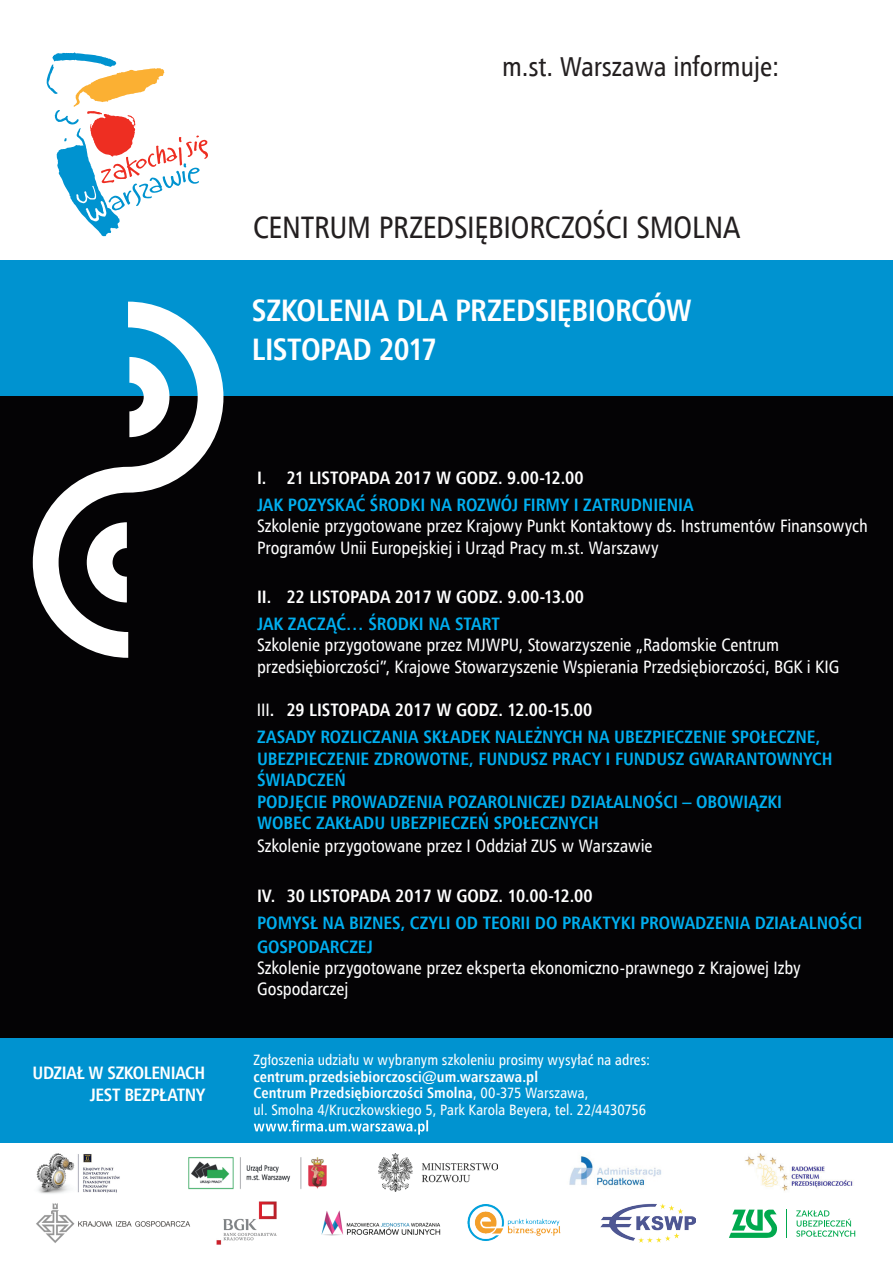
<style>
.page{position:relative;width:893px;height:1263px;background:#fff}
.page>*{position:absolute;margin:0;border:0;box-sizing:border-box;transform-origin:0 0}
.t1{font:700 31.05px/39px "Humnst 777 Cn EU";letter-spacing:-.02em;color:#fff}
.t2{font:31.05px "Humnst 777 Cn EU";letter-spacing:-.01em;color:#231f20}
.t3{font:27.3px "Humnst 777 Cn EU";color:#231f20}
.t4{font:18px/21.6px "Humnst 777 Cn EU";letter-spacing:-.005em;color:#fff}
.t5{font:700 18px/21.6px "Humnst 777 Cn EU";color:#00aeef}
.t6{font:700 18px/21.6px "Humnst 777 Cn EU";letter-spacing:-.015em;color:#fff;text-align:right}
.t7{font:15px/16.5px "Humnst 777 Cn EU";letter-spacing:.005em;color:#fff}
.s1{font-weight:400;color:#fff}
.s2{color:#fff}
.s3{font-weight:700}
</style>
<div class="page">
<div style="left:0;top:260px;width:893px;height:493px;background:#0093d0"></div>
<div style="left:0;top:396px;width:893px;height:742px;background:#040305"></div>
<svg style="left:33px;top:302px;width:190px;height:356px"></svg>
<svg style="left:129px;top:357px;width:40px;height:80px"></svg>
<svg style="left:47px;top:52px;width:161px;height:184px"></svg>
<img style="left:216px;top:1201px;width:61px;height:44px">
<img style="left:601px;top:1204px;width:94px;height:38px">
<img style="left:467px;top:1204px;width:94px;height:37px">
<img style="left:569px;top:1156px;width:92px;height:30px">
<img style="left:378px;top:1154px;width:120px;height:38px">
<img style="left:36px;top:1203px;width:155px;height:40px">
<img style="left:745px;top:1153px;width:108px;height:38px">
<img style="left:36px;top:1153px;width:84px;height:41px">
<img style="left:188px;top:1157px;width:139px;height:33px">
<div style="left:0;top:1038px;width:893px;height:105px;background:#0093d0"></div>
<svg style="left:254px;top:1120px;width:174px;height:15px"></svg>
<svg style="left:796px;top:1210px;width:59px;height:27px"></svg>
<svg style="left:729px;top:1209px;width:48px;height:29px"></svg>
<svg style="left:786px;top:1209px;width:1px;height:29px"></svg>
<img style="left:321px;top:1210px;width:120px;height:26px">
<h2 class="t3" style="left:502px;top:49px;width:279px">m.st. Warszawa informuje:</h2>
<p class="t6" style="left:33px;top:1062px;width:174px">UDZIAŁ W SZKOLENIACH<br>JEST BEZPŁATNY</p>
<h1 class="t2" style="left:253px;top:208px;width:489px">CENTRUM PRZEDSIĘBIORCZOŚCI SMOLNA</h1>
<h1 class="t1" style="left:252px;top:290px;width:441px">SZKOLENIA DLA PRZEDSIĘBIORCÓW<br>LISTOPAD 2017</h1>
<p class="t6" style="left:257px;top:467px;width:328px">I. 21 LISTOPADA 2017 W GODZ. 9.00-12.00</p>
<p class="t5" style="left:257px;top:494px;width:438px">JAK POZYSKAĆ ŚRODKI NA ROZWÓJ FIRMY I ZATRUDNIENIA</p>
<p class="t4" style="left:257px;top:515px;width:612px">Szkolenie przygotowane przez Krajowy Punkt Kontaktowy ds. Instrumentów Finansowych<br>Programów Unii Europejskiej i Urząd Pracy m.st. Warszawy</p>
<p class="t6" style="left:257px;top:585px;width:328px">II. 22 LISTOPADA 2017 W GODZ. 9.00-13.00</p>
<p class="t5" style="left:257px;top:612px;width:244px">JAK ZACZĄĆ… ŚRODKI NA START</p>
<p class="t4" style="left:257px;top:634px;width:584px">Szkolenie przygotowane przez MJWPU, Stowarzyszenie „Radomskie Centrum przedsiębiorczości”, Krajowe Stowarzyszenie Wspierania Przedsiębiorczości, BGK i KIG</p>
<p class="t5" style="left:257px;top:696px;width:565px;line-height:27px"><span class="s1">III</span><span class="s2">. 29 LISTOPADA 2017 W GODZ. 12.00-15.00<br></span>ZASADY ROZLICZANIA SKŁADEK NALEŻNYCH NA UBEZPIECZENIE SPOŁECZNE,</p>
<p class="t5" style="left:257px;top:747px;width:577px">UBEZPIECZENIE ZDROWOTNE, FUNDUSZ PRACY I FUNDUSZ GWARANTOWNYCH ŚWIADCZEŃ<br>PODJĘCIE PROWADZENIA POZAROLNICZEJ DZIAŁALNOŚCI – OBOWIĄZKI WOBEC ZAKŁADU UBEZPIECZEŃ SPOŁECZNYCH</p>
<p class="t4" style="left:257px;top:835px;width:397px">Szkolenie przygotowane przez I Oddział ZUS w Warszawie</p>
<p class="t6" style="left:257px;top:885px;width:337px">IV. 30 LISTOPADA 2017 W GODZ. 10.00-12.00</p>
<p class="t5" style="left:257px;top:911px;width:607px;line-height:24px">POMYSŁ NA BIZNES, CZYLI OD TEORII DO PRAKTYKI PROWADZENIA DZIAŁALNOŚCI<br>GOSPODARCZEJ</p>
<p class="t4" style="left:257px;top:957px;width:545px;line-height:21px">Szkolenie przygotowane przez eksperta ekonomiczno-prawnego z Krajowej Izby<br>Gospodarczej</p>
<p class="t7" style="left:253px;top:1052px;width:398px">Zgłoszenia udziału w wybranym szkoleniu prosimy wysyłać na adres:</p>
<p class="t7" style="left:254px;top:1068px;width:394px"><span class="s3">centrum.przedsiebiorczosci@um.warszawa.pl<br>Centrum Przedsiębiorczości Smolna</span>, 00-375 Warszawa,<br>ul. Smolna 4/Kruczkowskiego 5, Park Karola Beyera, tel. 22/4430756</p>
</div>
